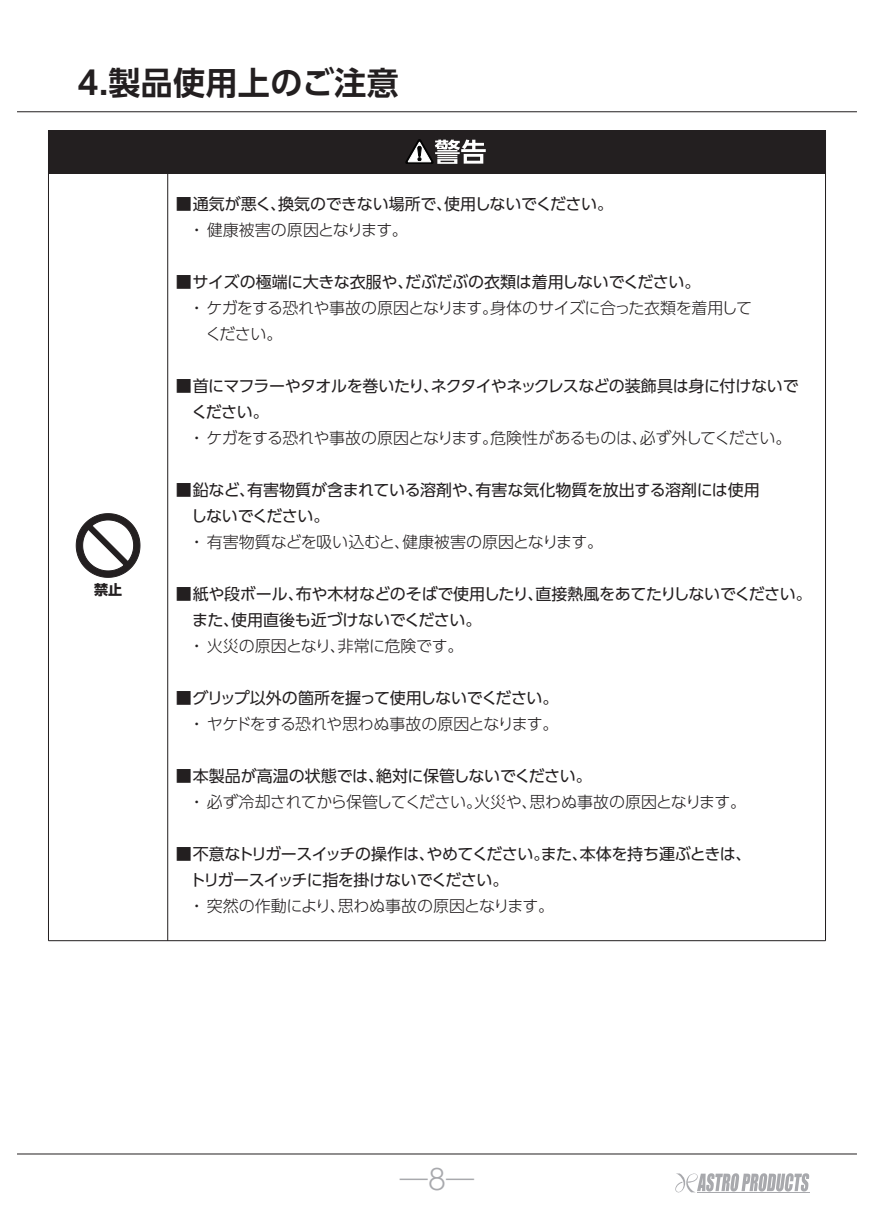
<style>
.page{position:relative;width:874px;height:1225px;background:#fff}
.page>*{position:absolute;margin:0;border:0;box-sizing:border-box;transform-origin:0 0}
.t1{font:700 32px "UD Shin Go Pr 6 De";letter-spacing:.01em;color:#231f20}
.t2{font:300 28px "UD Shin Go Pr 6";color:#a8a9ad}
.t3{font:16px/26px "UD Shin Go Pr 6";letter-spacing:-.025em;color:#231f20}
.t4{font:300 16px/26px "UD Shin Go Pr 6";letter-spacing:-.03em;color:#231f20}
.t5{font:300 16px "UD Shin Go Pr 6";letter-spacing:-.005em;color:#231f20}
.t6{font:300 16px "UD Shin Go Pr 6";color:#231f20}
.t7{font:700 14px "UD Shin Go Pr 6";color:#231f20}
</style>
<div class="page">
<svg style="left:675px;top:1173px;width:133px;height:20px"></svg>
<hr style="left:696px;top:1192px;width:113px;height:1px;background:#a8a9ad">
<hr style="left:17px;top:1153px;width:839px;height:1px;background:#231f20">
<hr style="left:17px;top:111px;width:839px;height:1px;background:#231f20">
<hr style="left:48px;top:130px;width:1px;height:810px;background:#231f20">
<hr style="left:48px;top:940px;width:777px;height:1px;background:#231f20">
<hr style="left:824px;top:130px;width:1px;height:810px;background:#231f20">
<hr style="left:167px;top:130px;width:1px;height:810px;background:#231f20">
<div style="left:48px;top:130px;width:777px;height:43px;background:#231f20"></div>
<svg style="left:405px;top:139px;width:80px;height:25px"></svg>
<svg style="left:76px;top:513px;width:64px;height:64px"></svg>
<h1 class="t1" style="left:77px;top:57px;width:322px">4.製品使用上のご注意</h1>
<p class="t7" style="left:94px;top:578px;width:30px">禁止</p>
<p class="t3" style="left:176px;top:190px;width:438px">■ 通気が悪く、換気のできない場所で、使用しないでください。</p>
<p class="t6" style="left:189px;top:217px;width:221px">・ 健康被害の原因となります。</p>
<p class="t3" style="left:176px;top:268px;width:526px">■ サイズの極端に大きな衣服や、だぶだぶの衣類は着用しないでください。</p>
<p class="t4" style="left:205px;top:294px;width:548px;text-indent:-17px">・ ケガをする恐れや事故の原因となります。身体のサイズに合った衣類を着用してください。</p>
<p class="t3" style="left:191px;top:372px;width:608px;text-indent:-16px">■ 首にマフラーやタオルを巻いたり、ネクタイやネックレスなどの装飾具は身に付けないでください。</p>
<p class="t4" style="left:189px;top:424px;width:604px">・ ケガをする恐れや事故の原因となります。危険性があるものは、必ず外してください。</p>
<p class="t3" style="left:191px;top:476px;width:570px;text-indent:-15px">■ 鉛など、有害物質が含まれている溶剤や、有害な気化物質を放出する溶剤には使用しないでください。</p>
<p class="t5" style="left:189px;top:529px;width:415px">・ 有害物質などを吸い込むと、健康被害の原因となります。</p>
<p class="t3" style="left:192px;top:580px;width:621px;text-indent:-16px">■ 紙や段ボール、布や木材などのそばで使用したり、直接熱風をあてたりしないでください。また、使用直後も近づけないでください。</p>
<p class="t4" style="left:189px;top:632px;width:276px">・ 火災の原因となり、非常に危険です。</p>
<p class="t3" style="left:176px;top:684px;width:384px">■ グリップ以外の箇所を握って使用しないでください。</p>
<p class="t4" style="left:189px;top:710px;width:371px">・ ヤケドをする恐れや思わぬ事故の原因となります。</p>
<p class="t3" style="left:176px;top:762px;width:417px">■ 本製品が高温の状態では、絶対に保管しないでください。</p>
<p class="t4" style="left:189px;top:788px;width:558px">・ 必ず冷却されてから保管してください。火災や、思わぬ事故の原因となります。</p>
<p class="t3" style="left:190px;top:840px;width:563px;text-indent:-14px">■ 不意なトリガースイッチの操作は、やめてください。また、本体を持ち運ぶときは、トリガースイッチに指を掛けないでください。</p>
<p class="t4" style="left:189px;top:892px;width:367px">・ 突然の作動により、思わぬ事故の原因となります。</p>
<h2 class="t2" style="left:399px;top:1156px;width:76px">―8―</h2>
</div>
